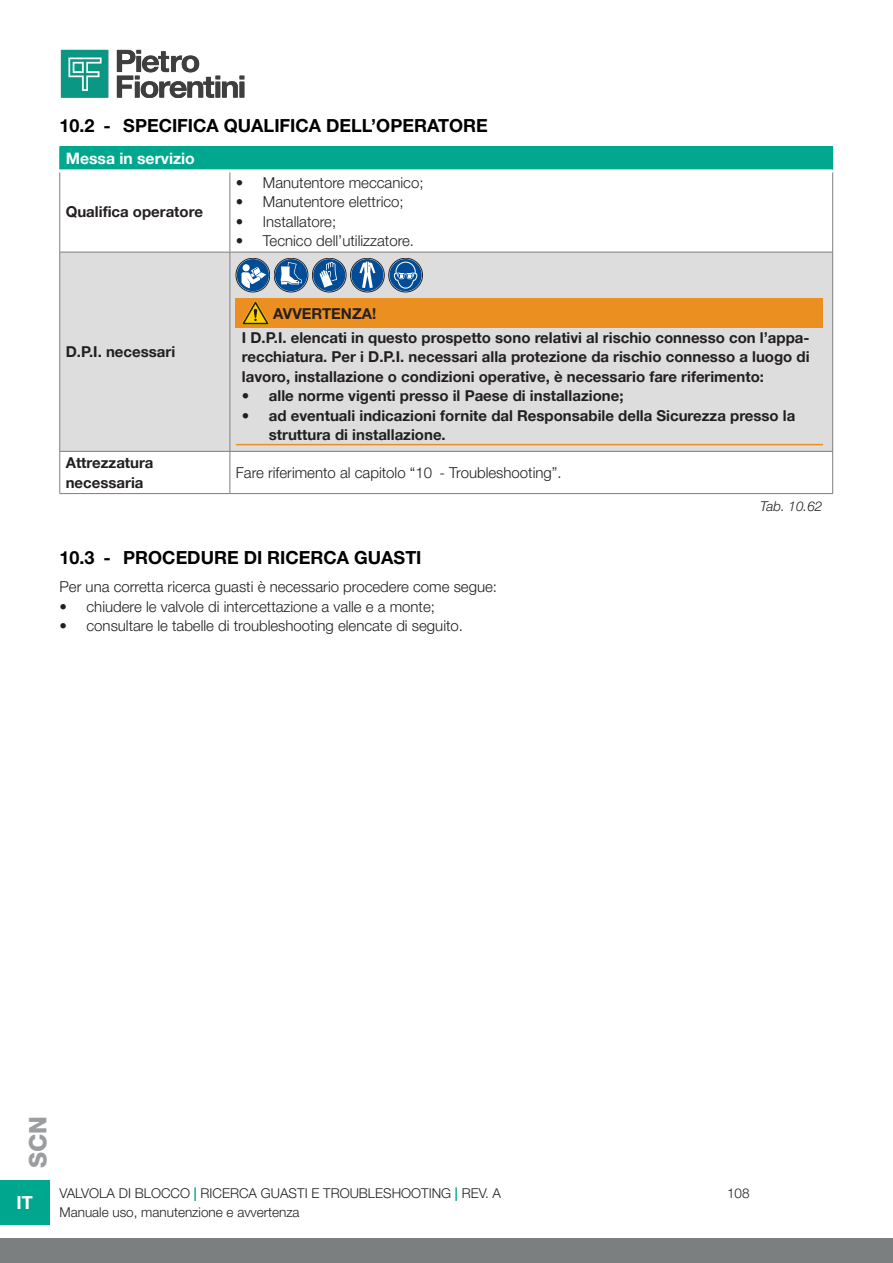
<style>
.page{position:relative;width:893px;height:1263px;background:#fff}
.page>*{position:absolute;margin:0;border:0;box-sizing:border-box;transform-origin:0 0}
.t1{font:800 24px "Helvetica Neue LT Pro";color:#9b9d9e}
.t2{font:700 18px "Helvetica Neue LT Pro";color:#000}
.t3{font:700 18px "Helvetica Neue LT Pro";color:#fff}
.Helvetica_Neue_LT_Pr{font:700 15.75px "Helvetica Neue LT Pro";color:#fff}
.Helvetica_Neue_LT_Pr-2{font:700 15px/19.5px "Helvetica Neue LT Pro";color:#231f20;text-align:justify}
.Corpo_Testo_Helvetic{font:300 15px "Helvetica Neue LT Pro";color:#231f20}
.t4{font:300 13.5px "Helvetica Neue LT Pro";color:#231f20}
.t5{font:italic 300 13.5px "Helvetica Neue LT Pro";color:#231f20}
.s1{font-weight:700;color:#00a78f}
</style>
<div class="page">
<img style="left:60px;top:49px;width:185px;height:49px">
<div style="left:0;top:1238px;width:893px;height:25px;background:#7c7f80"></div>
<div style="left:0;top:1180px;width:50px;height:45px;background:#00a78f"></div>
<div style="left:60px;top:147px;width:773px;height:24px;background:#00a78f"></div>
<div style="left:60px;top:253px;width:772px;height:198px;background:#ddd"></div>
<hr style="left:60px;top:493px;width:170px;height:1px;background:#7c7f80">
<hr style="left:230px;top:493px;width:603px;height:1px;background:#7c7f80">
<hr style="left:60px;top:169px;width:170px;height:3px;background:#fff">
<hr style="left:230px;top:169px;width:603px;height:3px;background:#fff">
<hr style="left:60px;top:146px;width:170px;height:1px;background:#00a78f">
<svg style="left:59px;top:147px;width:1px;height:22px"></svg>
<hr style="left:230px;top:146px;width:603px;height:1px;background:#00a78f">
<hr style="left:59px;top:172px;width:1px;height:80px;background:#7c7f80">
<hr style="left:230px;top:172px;width:1px;height:80px;background:#7c7f80">
<hr style="left:832px;top:172px;width:1px;height:80px;background:#7c7f80">
<hr style="left:60px;top:252px;width:170px;height:1px;background:#7c7f80">
<hr style="left:59px;top:252px;width:1px;height:199px;background:#7c7f80">
<hr style="left:230px;top:252px;width:603px;height:1px;background:#7c7f80">
<hr style="left:230px;top:252px;width:1px;height:199px;background:#7c7f80">
<hr style="left:832px;top:252px;width:1px;height:199px;background:#7c7f80">
<hr style="left:60px;top:451px;width:170px;height:1px;background:#7c7f80">
<hr style="left:59px;top:452px;width:1px;height:41px;background:#7c7f80">
<hr style="left:230px;top:451px;width:603px;height:1px;background:#7c7f80">
<hr style="left:230px;top:452px;width:1px;height:41px;background:#7c7f80">
<hr style="left:832px;top:452px;width:1px;height:41px;background:#7c7f80">
<svg style="left:236px;top:258px;width:34px;height:34px"></svg>
<div style="left:236px;top:258px;width:34px;height:34px;border:1px solid #231f20;border-radius:50%"></div>
<div style="left:237px;top:259px;width:32px;height:32px;background:#004c97;border-radius:50%"></div>
<svg style="left:241px;top:267px;width:25px;height:21px"></svg>
<div style="left:243px;top:264px;width:7px;height:7px;background:#fff;border-radius:50%"></div>
<svg style="left:274px;top:258px;width:34px;height:34px"></svg>
<div style="left:274px;top:258px;width:34px;height:34px;border:1px solid #231f20;border-radius:50%"></div>
<div style="left:275px;top:259px;width:32px;height:32px;background:#004c97;border-radius:50%"></div>
<svg style="left:281px;top:262px;width:21px;height:22px"></svg>
<svg style="left:312px;top:258px;width:34px;height:34px"></svg>
<div style="left:312px;top:258px;width:34px;height:34px;border:1px solid #231f20;border-radius:50%"></div>
<div style="left:313px;top:259px;width:32px;height:32px;background:#004c97;border-radius:50%"></div>
<svg style="left:319px;top:262px;width:18px;height:26px"></svg>
<svg style="left:351px;top:258px;width:33px;height:34px"></svg>
<div style="left:350px;top:258px;width:34px;height:34px;border:1px solid #231f20;border-radius:50%"></div>
<div style="left:351px;top:259px;width:32px;height:32px;background:#004c97;border-radius:50%"></div>
<svg style="left:359px;top:262px;width:16px;height:26px"></svg>
<svg style="left:389px;top:258px;width:33px;height:34px"></svg>
<div style="left:389px;top:258px;width:33px;height:34px;border:1px solid #231f20;border-radius:50%"></div>
<svg style="left:390px;top:259px;width:32px;height:32px"></svg>
<svg style="left:394px;top:262px;width:23px;height:27px"></svg>
<div style="left:236px;top:298px;width:587px;height:30px;background:#ec8f21"></div>
<hr style="left:236px;top:444px;width:587px;height:1px;background:#ec8f21">
<svg style="left:242px;top:301px;width:27px;height:24px"></svg>
<p class="t2" style="left:60px;top:114px;width:430px">10.2 - SPECIFICA QUALIFICA DELL’OPERATORE</p>
<p class="Helvetica_Neue_LT_Pr" style="left:66px;top:149px;width:131px">Messa in servizio</p>
<p class="Helvetica_Neue_LT_Pr-2" style="left:66px;top:201px;width:139px">Qualifica operatore</p>
<p class="Helvetica_Neue_LT_Pr-2" style="left:66px;top:342px;width:111px">D.P.I. necessari</p>
<p class="Helvetica_Neue_LT_Pr-2" style="left:66px;top:453px;width:89px">Attrezzatura</p>
<p class="Helvetica_Neue_LT_Pr-2" style="left:66px;top:472px;width:79px">necessaria</p>
<p class="Corpo_Testo_Helvetic" style="left:236px;top:173px;width:189px">• Manutentore meccanico;</p>
<p class="Corpo_Testo_Helvetic" style="left:236px;top:193px;width:169px">• Manutentore elettrico;</p>
<p class="Corpo_Testo_Helvetic" style="left:236px;top:212px;width:102px">• Installatore;</p>
<p class="Corpo_Testo_Helvetic" style="left:236px;top:232px;width:180px">• Tecnico dell’utilizzatore.</p>
<p class="Helvetica_Neue_LT_Pr-2" style="left:273px;top:303px;width:104px">AVVERTENZA!</p>
<p class="Helvetica_Neue_LT_Pr-2" style="left:242px;top:327px;width:569px">I D.P.I. elencati in questo prospetto sono relativi al rischio connesso con l’appa&shy;recchiatura. Per i D.P.I. necessari alla protezione da rischio connesso a luogo di lavoro, installazione o condizioni operative, è necessario fare riferimento:</p>
<p class="Helvetica_Neue_LT_Pr-2" style="left:242px;top:386px;width:383px">• alle norme vigenti presso il Paese di installazione;</p>
<p class="Helvetica_Neue_LT_Pr-2" style="left:269px;top:405px;width:528px;text-indent:-27px">• ad eventuali indicazioni fornite dal Responsabile della Sicurezza presso la struttura di installazione.</p>
<p class="Corpo_Testo_Helvetic" style="left:236px;top:463px;width:327px">Fare riferimento al capitolo “10 - Troubleshooting”.</p>
<p class="t5" style="left:760px;top:498px;width:64px">Tab. 10.62</p>
<p class="t2" style="left:60px;top:547px;width:364px">10.3 - PROCEDURE DI RICERCA GUASTI</p>
<p class="Corpo_Testo_Helvetic" style="left:60px;top:578px;width:439px">Per una corretta ricerca guasti è necessario procedere come segue:</p>
<p class="Corpo_Testo_Helvetic" style="left:60px;top:597px;width:377px">• chiudere le valvole di intercettazione a valle e a monte;</p>
<p class="Corpo_Testo_Helvetic" style="left:60px;top:617px;width:405px">• consultare le tabelle di troubleshooting elencate di seguito.</p>
<h1 class="t1" style="left:24px;top:1168px;width:54px;rotate:-90deg">SCN</h1>
<p class="t3" style="left:17px;top:1191px;width:18px">IT</p>
<p class="t4" style="left:60px;top:1185px;width:443px">VALVOLA DI BLOCCO <span class="s1">|</span> RICERCA GUASTI E TROUBLESHOOTING <span class="s1">|</span> REV. A</p>
<p class="t4" style="left:60px;top:1204px;width:242px">Manuale uso, manutenzione e avvertenza</p>
<p class="t4" style="left:727px;top:1185px;width:24px">108</p>
</div>
